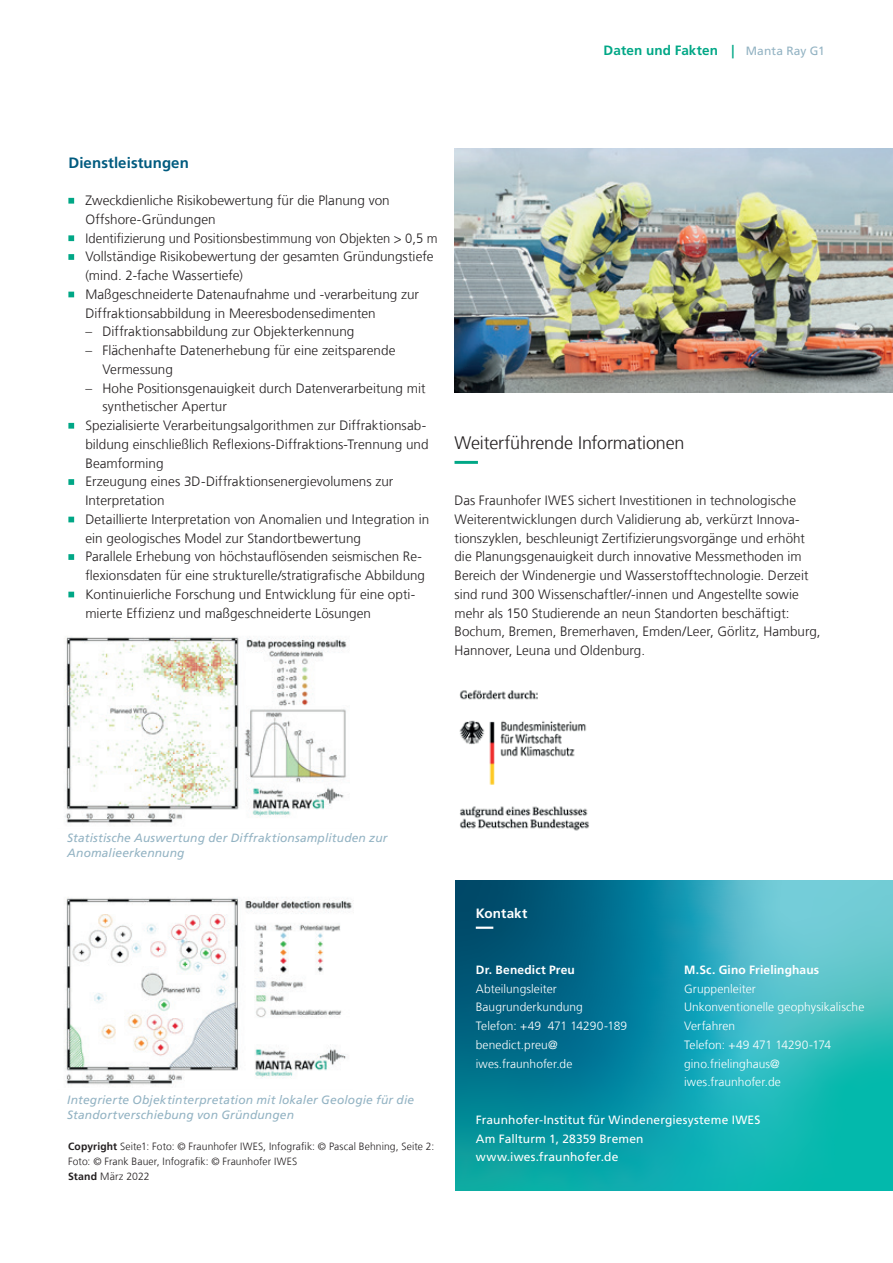
<style>
.page{position:relative;width:893px;height:1263px;background:#fff}
.page>*{position:absolute;margin:0;border:0;box-sizing:border-box;transform-origin:0 0}
.t1{font:300 18px "Frutiger LT Com";letter-spacing:-.01em;color:#231f20}
.t2{font:700 15px "Frutiger LT Com";letter-spacing:.005em;color:#005b7f}
.t3{font:300 13.5px/18.8px "Frutiger LT Com";letter-spacing:.005em;color:#231f20}
.t4{font:700 13.5px "Frutiger LT Com";letter-spacing:.01em;color:#00a786}
.t5{font:700 13.5px "Frutiger LT Com";letter-spacing:.005em;color:#fff}
.t6{font:300 12px/18.8px "Frutiger LT Com";letter-spacing:.005em;color:#fff}
.t7{font:italic 12px/14.4px "Frutiger LT Com";letter-spacing:.015em;color:#93b3c3}
.t8{font:12px/18.8px "Frutiger LT Com";letter-spacing:.01em;color:#fff}
.t9{font:700 12px "Frutiger LT Com";letter-spacing:.015em;color:#fff}
.t10{font:300 10.5px/15px "Frutiger LT Com";letter-spacing:.01em;color:#231f20}
.s1{font-weight:400;font-size:12px;color:#93b3c3}
.s2{font-weight:700}
</style>
<div class="page">
<svg style="left:456px;top:880px;width:437px;height:311px;background:#1a9aa9"></svg>
<img style="left:459px;top:690px;width:130px;height:141px">
<img style="left:454px;top:149px;width:439px;height:244px">
<img style="left:65px;top:897px;width:287px;height:188px">
<img style="left:65px;top:636px;width:282px;height:188px">
<svg style="left:476px;top:926px;width:191px;height:3px"></svg>
<svg style="left:454px;top:461px;width:24px;height:3px"></svg>
<svg style="left:68px;top:198px;width:7px;height:6px"></svg>
<svg style="left:68px;top:235px;width:7px;height:6px"></svg>
<svg style="left:68px;top:254px;width:7px;height:6px"></svg>
<svg style="left:68px;top:292px;width:7px;height:5px"></svg>
<svg style="left:68px;top:423px;width:7px;height:6px"></svg>
<svg style="left:68px;top:479px;width:7px;height:6px"></svg>
<svg style="left:68px;top:517px;width:7px;height:5px"></svg>
<svg style="left:68px;top:554px;width:7px;height:6px"></svg>
<svg style="left:68px;top:592px;width:7px;height:5px"></svg>
<p class="t4" style="left:604px;top:42px;width:223px">Daten und Fakten | <span class="s1">Manta Ray G1</span></p>
<p class="t2" style="left:68px;top:154px;width:122px">Dienstleistungen</p>
<p class="t3" style="left:85px;top:191px;width:354px">Zweckdienliche Risikobewertung für die Planung von Offshore-Gründungen<br>Identifizierung und Positionsbestimmung von Objekten &gt; 0,5 m Vollständige Risikobewertung der gesamten Gründungstiefe (mind. 2-fache Wassertiefe)<br>Maßgeschneiderte Datenaufnahme und -verarbeitung zur Diffraktionsabbildung in Meeresbodensedimenten</p>
<p class="t3" style="left:85px;top:322px;width:270px">– Diffraktionsabbildung zur Objekterkennung</p>
<p class="t3" style="left:102px;top:341px;width:294px;text-indent:-17px">– Flächenhafte Datenerhebung für eine zeitsparende<br>Vermessung</p>
<p class="t3" style="left:85px;top:379px;width:342px">– Hohe Positionsgenauigkeit durch Datenverarbeitung mit</p>
<p class="t3" style="left:102px;top:397px;width:126px">synthetischer Apertur</p>
<p class="t3" style="left:85px;top:416px;width:342px">Spezialisierte Verarbeitungsalgorithmen zur Diffraktionsab-</p>
<p class="t3" style="left:85px;top:435px;width:345px">bildung einschließlich Reflexions-Diffraktions-Trennung und</p>
<p class="t3" style="left:85px;top:454px;width:80px">Beamforming</p>
<p class="t3" style="left:85px;top:472px;width:309px">Erzeugung eines 3D-Diffraktionsenergievolumens zur</p>
<p class="t3" style="left:85px;top:491px;width:81px">Interpretation</p>
<p class="t3" style="left:85px;top:510px;width:345px">Detaillierte Interpretation von Anomalien und Integration in</p>
<p class="t3" style="left:85px;top:529px;width:277px">ein geologisches Model zur Standortbewertung</p>
<p class="t3" style="left:85px;top:547px;width:338px">Parallele Erhebung von höchstauflösenden seismischen Re-</p>
<p class="t3" style="left:85px;top:566px;width:341px">flexionsdaten für eine strukturelle/stratigrafische Abbildung</p>
<p class="t3" style="left:85px;top:585px;width:331px">Kontinuierliche Forschung und Entwicklung für eine opti-</p>
<p class="t3" style="left:85px;top:604px;width:287px">mierte Effizienz und maßgeschneiderte Lösungen</p>
<h1 class="t1" style="left:454px;top:432px;width:232px">Weiterführende Informationen</h1>
<p class="t3" style="left:454px;top:491px;width:368px">Das Fraunhofer IWES sichert Investitionen in technologische Weiterentwicklungen durch Validierung ab, verkürzt Innova&shy;tionszyklen, beschleunigt Zertifizierungsvorgänge und erhöht die Planungsgenauigkeit durch innovative Messmethoden im Bereich der Windenergie und Wasserstofftechnologie. Derzeit sind rund 300 Wissenschaftler/-innen und Angestellte sowie mehr als 150 Studierende an neun Standorten beschäftigt:<br>Bochum, Bremen, Bremerhaven, Emden/Leer, Görlitz, Hamburg, Hannover, Leuna und Oldenburg.</p>
<p class="t7" style="left:67px;top:831px;width:322px">Statistische Auswertung der Diffraktionsamplituden zur<br>Anomalieerkennung</p>
<p class="t7" style="left:67px;top:1093px;width:348px">Integrierte Objektinterpretation mit lokaler Geologie für die<br>Standortverschiebung von Gründungen</p>
<p class="t10" style="left:68px;top:1139px;width:368px"><span class="s2">Copyright</span> Seite1: Foto: © Fraunhofer IWES, Infografik: © Pascal Behning, Seite 2:<br>Foto: © Frank Bauer, Infografik: © Fraunhofer IWES<br><span class="s2">Stand</span> März 2022</p>
<p class="t5" style="left:476px;top:905px;width:53px">Kontakt</p>
<p class="t9" style="left:476px;top:963px;width:101px">Dr. Benedict Preu</p>
<p class="t6" style="left:476px;top:979px;width:153px">Abteilungsleiter<br>Baugrunderkundung<br>Telefon: +49 471 14290-189 benedict.preu@ iwes.fraunhofer.de</p>
<p class="t9" style="left:684px;top:963px;width:137px">M.Sc. Gino Frielinghaus</p>
<p class="t6" style="left:684px;top:979px;width:182px">Gruppenleiter<br>Unkonventionelle geophysikalische<br>Verfahren<br>Telefon: +49 471 14290-174 gino.frielinghaus@ iwes.fraunhofer.de</p>
<p class="t8" style="left:476px;top:1110px;width:286px">Fraunhofer-Institut für Windenergiesysteme IWES<br>Am Fallturm 1, 28359 Bremen www.iwes.fraunhofer.de</p>
</div>
